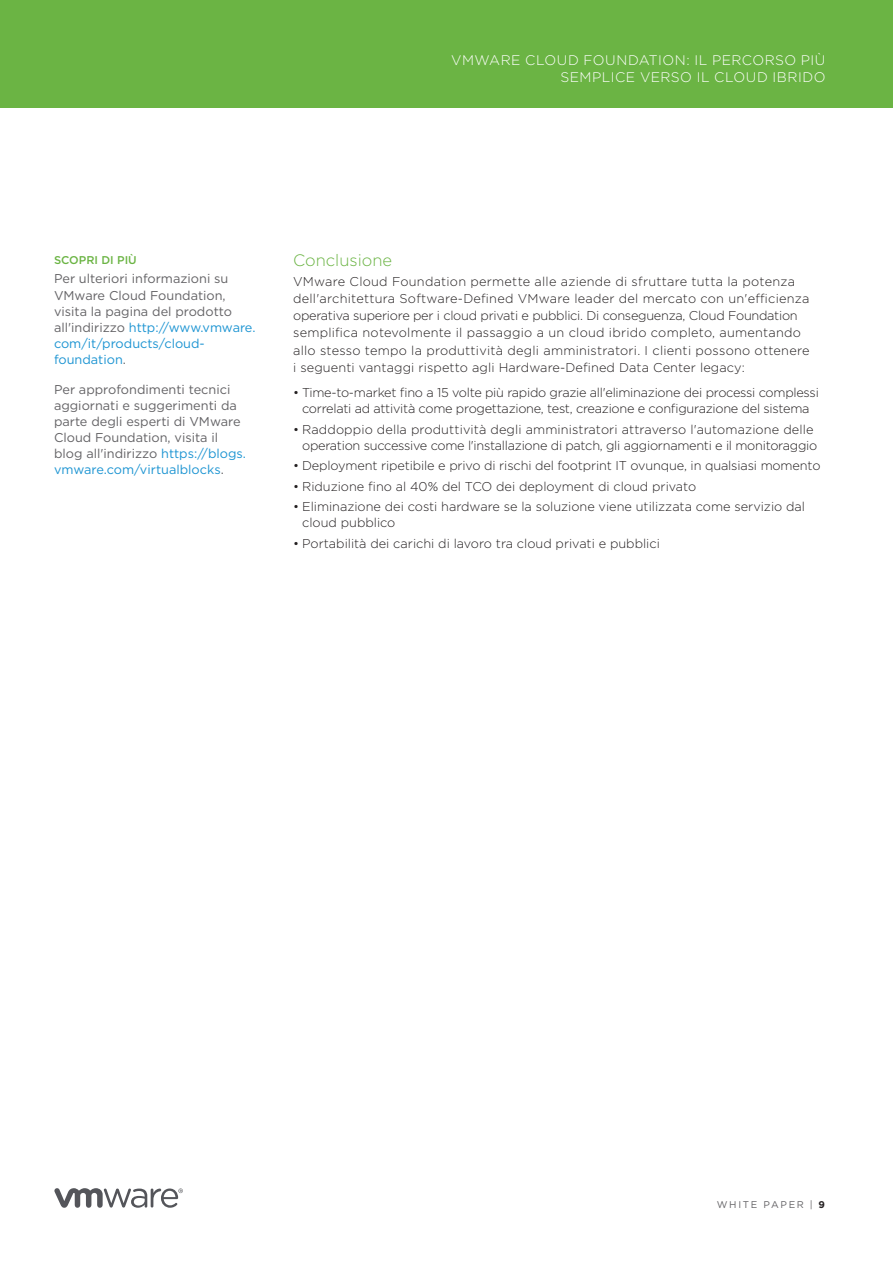
<style>
.page{position:relative;width:893px;height:1263px;background:#fff}
.page>*{position:absolute;margin:0;border:0;box-sizing:border-box;transform-origin:0 0}
._4a__SUBHEAD-1{font:300 16.5px "Gotham";color:#6bb444}
.FOLIO-WHITE-TITLES{font:300 13.8px/17.2px "Gotham";letter-spacing:.035em;color:#fff;text-align:right}
._3a__BODY_TEXT{font:300 12.75px/17.2px "Gotham";letter-spacing:.02em;color:#231f20}
._3a__BODY_TEXT-2{font:300 12.75px/16.2px "Gotham";letter-spacing:-.02em;color:#231f20;text-align:center}
._5b__SIDEBAR-BODY{font:12.75px/16.2px "Gotham";color:#636265}
._3a__BODY_TEXT-3{font:300 12.75px/16.2px "Gotham";color:#231f20}
._5a__SIDEBAR-HEAD{font:500 11.25px "Gotham";color:#6bb444}
.FOLIO-BOTTOM-GRAY{font:9.75px "Gotham";letter-spacing:.175em;color:#636265}
.s1{color:#1c94d2}
.s2{font-weight:700;color:#231f20}
</style>
<div class="page">
<div style="left:0;top:0;width:893px;height:108px;background:#6bb444"></div>
<svg style="left:54px;top:1188px;width:129px;height:20px"></svg>
<p class="FOLIO-WHITE-TITLES" style="left:451px;top:51px;width:376px">VMWARE CLOUD FOUNDATION: IL PERCORSO PIÙ<br>SEMPLICE VERSO IL CLOUD IBRIDO</p>
<p class="_5a__SIDEBAR-HEAD" style="left:54px;top:253px;width:84px">SCOPRI DI PIÙ</p>
<p class="_5b__SIDEBAR-BODY" style="left:54px;top:270px;width:203px">Per ulteriori informazioni su<br>VMware Cloud Foundation, visita la pagina del prodotto all'indirizzo <span class="s1">http://www.vmware. com/it/products/cloud&shy;foundation</span>.</p>
<p class="_5b__SIDEBAR-BODY" style="left:54px;top:381px;width:194px">Per approfondimenti tecnici aggiornati e suggerimenti da parte degli esperti di VMware<br>Cloud Foundation, visita il blog all'indirizzo <span class="s1">https://blogs. vmware.com/virtualblocks</span>.</p>
<p class="_4a__SUBHEAD-1" style="left:293px;top:250px;width:101px">Conclusione</p>
<p class="_3a__BODY_TEXT" style="left:293px;top:272px;width:518px">VMware Cloud Foundation permette alle aziende di sfruttare tutta la potenza dell'architettura Software-Defined VMware leader del mercato con un'efficienza operativa superiore per i cloud privati e pubblici. Di conseguenza, Cloud Foundation semplifica notevolmente il passaggio a un cloud ibrido completo, aumentando allo stesso tempo la produttività degli amministratori. I clienti possono ottenere i seguenti vantaggi rispetto agli Hardware-Defined Data Center legacy:</p>
<p class="_3a__BODY_TEXT-2" style="left:293px;top:384px;width:527px">• Time-to-market fino a 15 volte più rapido grazie all'eliminazione dei processi complessi correlati ad attività come progettazione, test, creazione e configurazione del sistema</p>
<p class="_3a__BODY_TEXT-2" style="left:293px;top:421px;width:526px;text-align:right">• Raddoppio della produttività degli amministratori attraverso l'automazione delle operation successive come l'installazione di patch, gli aggiornamenti e il monitoraggio</p>
<p class="_3a__BODY_TEXT-3" style="left:293px;top:457px;width:529px">• Deployment ripetibile e privo di rischi del footprint IT ovunque, in qualsiasi momento</p>
<p class="_3a__BODY_TEXT-3" style="left:293px;top:478px;width:405px">• Riduzione fino al 40% del TCO dei deployment di cloud privato</p>
<p class="_3a__BODY_TEXT-3" style="left:302px;top:498px;width:504px;text-indent:-9px">• Eliminazione dei costi hardware se la soluzione viene utilizzata come servizio dal cloud pubblico</p>
<p class="_3a__BODY_TEXT-3" style="left:293px;top:535px;width:368px">• Portabilità dei carichi di lavoro tra cloud privati e pubblici</p>
<p class="FOLIO-BOTTOM-GRAY" style="left:717px;top:1198px;width:110px">WHITE PAPER | <span class="s2">9</span></p>
</div>
